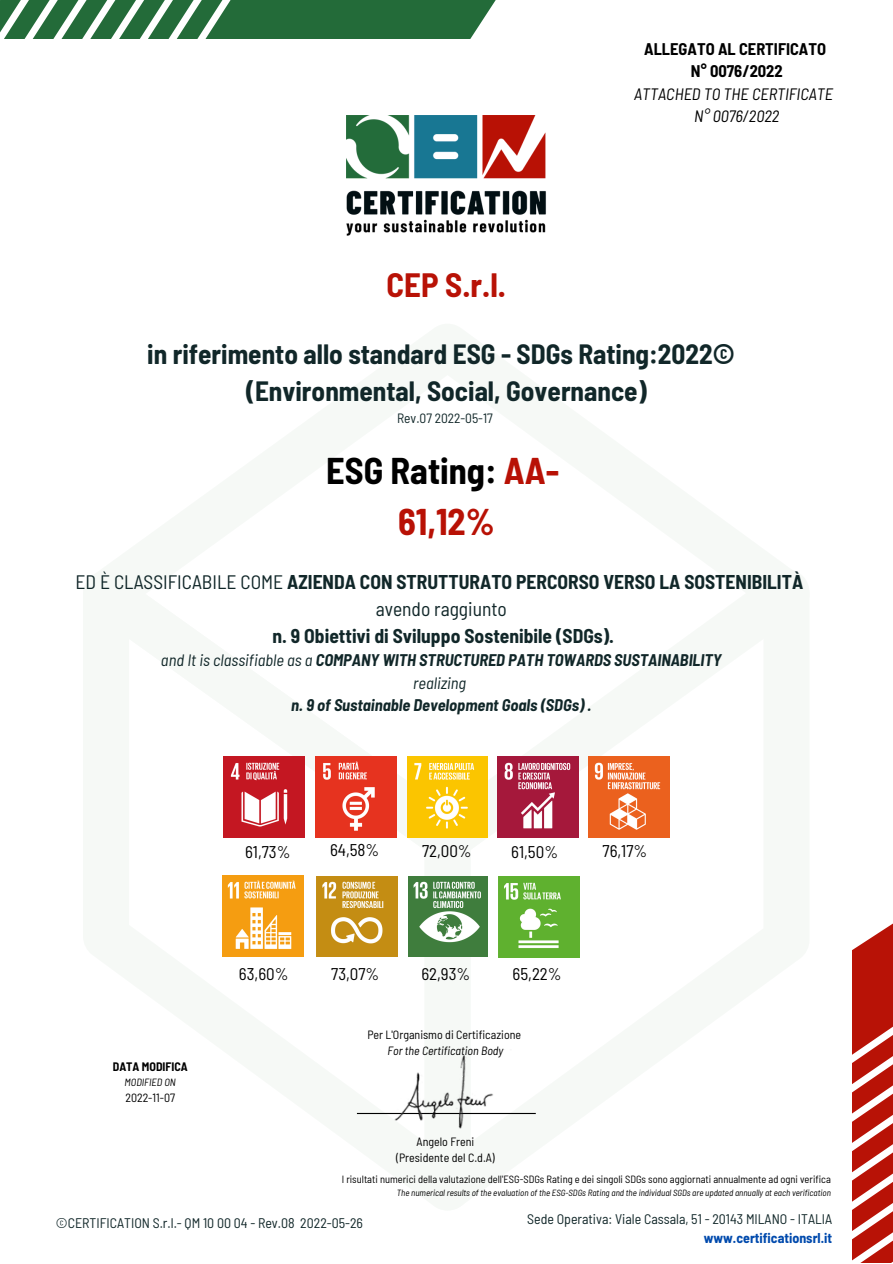
<style>
.page{position:relative;width:893px;height:1264px;background:#fff}
.page>*{position:absolute;margin:0;border:0;box-sizing:border-box;transform-origin:0 0}
.t1{font:700 semi-condensed 36.3px/50.6px "Barlow";color:#000;text-align:center}
.t2{font:700 semi-condensed 33px "Barlow";color:#b81206}
.t3{font:700 semi-condensed 27.3px/37px "Barlow";color:#112729;text-align:center}
.t4{font:700 semi-condensed 19.5px/27px "Barlow";color:#112729;text-align:center}
.t5{font:semi-condensed 16.95px "Barlow";color:#000}
.t6{font:italic 700 semi-condensed 16.5px/22.5px "Barlow";color:#112729;text-align:center}
.t7{font:italic semi-condensed 16.5px/22.5px "Barlow";color:#000;text-align:center}
.t8{font:700 semi-condensed 16.5px/22.5px "Barlow";color:#000;text-align:center}
.t9{font:semi-condensed 13.95px "Barlow";color:#112729}
.t10{font:700 semi-condensed 13.95px "Barlow";color:#004aad}
.t11{font:semi-condensed 13.5px "Barlow";color:#112729}
.t12{font:semi-condensed 12px/16px "Barlow";color:#000;text-align:center}
.t13{font:italic semi-condensed 12px "Barlow";color:#000}
.t14{font:700 semi-condensed 12px "Barlow";color:#000}
.t15{font:semi-condensed 10.5px "Barlow";color:#000}
.t16{font:italic semi-condensed 10.5px "Barlow";color:#000}
.t17{font:italic semi-condensed 9px "Barlow";color:#000}
.s1{color:#b81105}
.s2{font-weight:400}
</style>
<div class="page">
<hr style="left:357px;top:1112px;width:178px;height:2px;background:#000">
<img style="left:378px;top:1049px;width:136px;height:80px">
<svg style="left:410px;top:0;width:86px;height:38px;background:#438056"></svg>
<svg style="left:383px;top:0;width:27px;height:39px"></svg>
<svg style="left:356px;top:0;width:27px;height:39px"></svg>
<svg style="left:329px;top:0;width:27px;height:236px"></svg>
<svg style="left:302px;top:0;width:27px;height:39px"></svg>
<svg style="left:275px;top:0;width:27px;height:39px"></svg>
<svg style="left:248px;top:0;width:27px;height:39px"></svg>
<svg style="left:221px;top:0;width:27px;height:39px"></svg>
<svg style="left:194px;top:0;width:27px;height:39px"></svg>
<svg style="left:0;top:0;width:194px;height:39px"></svg>
<svg style="left:542px;top:914px;width:350px;height:348px"></svg>
<img style="left:346px;top:115px;width:200px;height:120px">
<img style="left:407px;top:756px;width:80px;height:81px">
<img style="left:497px;top:756px;width:81px;height:81px">
<img style="left:588px;top:757px;width:81px;height:80px">
<img style="left:316px;top:876px;width:81px;height:80px">
<img style="left:499px;top:876px;width:80px;height:81px">
<img style="left:408px;top:876px;width:80px;height:80px">
<img style="left:224px;top:756px;width:81px;height:81px">
<img style="left:315px;top:757px;width:81px;height:80px">
<img style="left:223px;top:875px;width:81px;height:81px">
<h2 class="t2" style="left:386px;top:264px;width:121px">CEP S.r.l.</h2>
<p class="t8" style="left:644px;top:37px;width:183px">ALLEGATO AL CERTIFICATO<br>N° 0076/2022</p>
<p class="t7" style="left:634px;top:82px;width:200px">ATTACHED TO THE CERTIFICATE<br>N° 0076/2022</p>
<h3 class="t3" style="left:147px;top:334px;width:589px">in riferimento allo standard ESG - SDGs Rating:2022© (Environmental, Social, Governance)</h3>
<p class="t11" style="left:397px;top:410px;width:97px">Rev.07 2022-05-17</p>
<h1 class="t1" style="left:326px;top:444px;width:234px">ESG Rating: <span class="s1">AA-<br>61,12%</span></h1>
<p class="t4" style="left:76px;top:567px;width:729px"><span class="s2">ED È CLASSIFICABILE COME</span> AZIENDA CON STRUTTURATO PERCORSO VERSO LA SOSTENIBILITÀ <span class="s2">avendo raggiunto</span></p>
<p class="t4" style="left:272px;top:621px;width:343px">n. 9 Obiettivi di Sviluppo Sostenibile (SDGs).</p>
<p class="t6" style="left:161px;top:648px;width:562px"><span class="s2">and It is classifiable as a</span> COMPANY WITH STRUCTURED PATH TOWARDS SUSTAINABILITY <span class="s2">realizing</span></p>
<p class="t6" style="left:291px;top:693px;width:301px">n. 9 of Sustainable Development Goals (SDGs) .</p>
<p class="t5" style="left:245px;top:840px;width:47px">61,73%</p>
<p class="t5" style="left:330px;top:839px;width:51px">64,58%</p>
<p class="t5" style="left:422px;top:839px;width:51px">72,00%</p>
<p class="t5" style="left:511px;top:840px;width:48px">61,50%</p>
<p class="t5" style="left:602px;top:839px;width:46px">76,17%</p>
<p class="t5" style="left:239px;top:963px;width:51px">63,60%</p>
<p class="t5" style="left:331px;top:963px;width:50px">73,07%</p>
<p class="t5" style="left:421px;top:963px;width:50px">62,93%</p>
<p class="t5" style="left:512px;top:963px;width:51px">65,22%</p>
<p class="t14" style="left:113px;top:1058px;width:76px">DATA MODIFICA</p>
<p class="t16" style="left:125px;top:1075px;width:53px">MODIFIED ON</p>
<p class="t12" style="left:125px;top:1088px;width:51px">2022-11-07</p>
<p class="t12" style="left:367px;top:1025px;width:155px">Per L'Organismo di Certificazione</p>
<p class="t13" style="left:387px;top:1042px;width:117px">For the Certification Body</p>
<p class="t12" style="left:396px;top:1133px;width:100px">Angelo Freni (Presidente del C.d.A)</p>
<p class="t15" style="left:342px;top:1172px;width:490px">I risultati numerici della valutazione dell'ESG-SDGs Rating e dei singoli SDGs sono aggiornati annualmente ad ogni verifica</p>
<p class="t17" style="left:397px;top:1186px;width:435px">The numerical results of the evaluation of the ESG-SDGs Rating and the individual SGDs are updated annually at each verification</p>
<p class="t9" style="left:527px;top:1209px;width:306px">Sede Operativa: Viale Cassala, 51 - 20143 MILANO - ITALIA</p>
<p class="t10" style="left:703px;top:1229px;width:130px">www.certificationsrl.it</p>
<p class="t9" style="left:56px;top:1213px;width:308px">©CERTIFICATION S.r.l.- QM 10 00 04 - Rev.08 2022-05-26</p>
</div>
